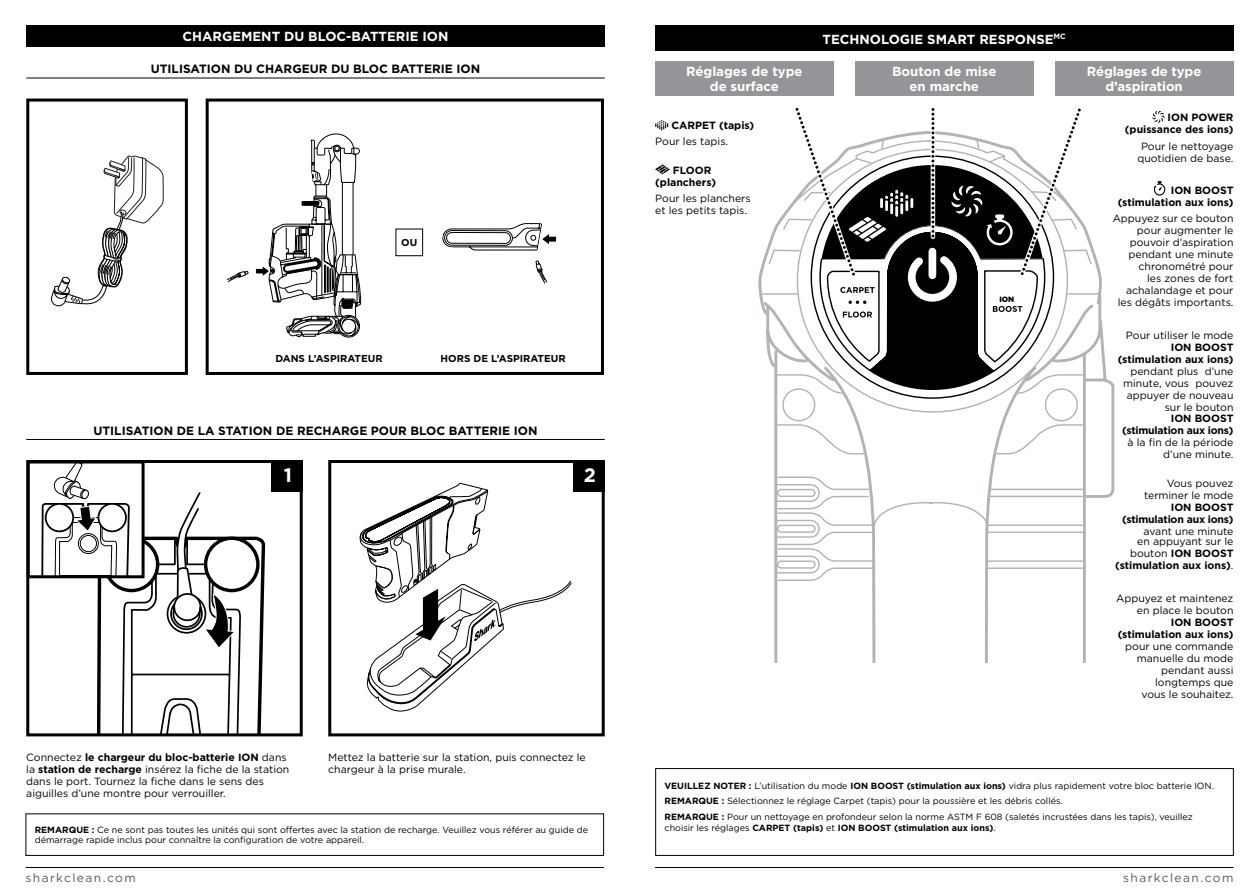
<style>
.page{position:relative;width:1259px;height:893px;background:#fff}
.page>*{position:absolute;margin:0;border:0;box-sizing:border-box;transform-origin:0 0}
.t1{font:700 19.5px "Gotham";color:#fff}
.t2{font:700 13.2px/15px "Gotham";color:#fff;text-align:center}
.t3{font:700 12px "Gotham";color:#000}
.t4{font:12px "Gotham";letter-spacing:.115em;color:#58595b}
.t5{font:10.5px/12px "Gotham";color:#000;text-align:right}
.t6{font:700 10.5px/12px "Gotham";color:#000;text-align:right}
.t7{font:700 10.5px/12px "Gotham";letter-spacing:-.02em;color:#000;text-align:right}
.t8{font:700 10.05px "Gotham";color:#000}
.t9{font:9px/15.5px "Gotham";color:#000}
.t10{font:700 9px "Gotham";color:#000}
.t11{font:900 7.65px "Gotham";color:#000}
.s1{font-weight:700}
.s2{font-weight:400}
</style>
<div class="page">
<hr style="left:655px;top:867px;width:578px;height:1px;background:#000">
<hr style="left:26px;top:867px;width:578px;height:1px;background:#000">
<div style="left:26px;top:26px;width:579px;height:21px;background:#000"></div>
<div style="left:26px;top:99px;width:162px;height:276px;border:3px solid #000"></div>
<svg style="left:51px;top:156px;width:113px;height:150px"></svg>
<div style="left:206px;top:99px;width:398px;height:276px;border:3px solid #000"></div>
<svg style="left:442px;top:223px;width:115px;height:60px"></svg>
<div style="left:395px;top:229px;width:28px;height:27px;border:1px solid #000"></div>
<svg style="left:227px;top:134px;width:134px;height:203px"></svg>
<svg style="left:360px;top:483px;width:211px;height:228px"></svg>
<div style="left:328px;top:460px;width:277px;height:276px;border:3px solid #000"></div>
<div style="left:573px;top:460px;width:32px;height:32px;background:#000"></div>
<div style="left:26px;top:460px;width:277px;height:276px;border:3px solid #000"></div>
<div style="left:271px;top:460px;width:32px;height:32px;background:#000"></div>
<div style="left:27px;top:460px;width:118px;height:118px;border:3px solid #000"></div>
<hr style="left:26px;top:439px;width:579px;height:1px;background:#000">
<hr style="left:26px;top:78px;width:579px;height:1px;background:#000">
<div style="left:26px;top:813px;width:578px;height:43px;border:1px solid #000"></div>
<svg style="left:41px;top:461px;width:224px;height:274px"></svg>
<div style="left:655px;top:26px;width:578px;height:25px;background:#000"></div>
<div style="left:655px;top:61px;width:178px;height:35px;background:#939598"></div>
<div style="left:855px;top:61px;width:178px;height:35px;background:#939598"></div>
<div style="left:1054px;top:61px;width:179px;height:35px;background:#939598"></div>
<svg style="left:760px;top:107px;width:355px;height:555px"></svg>
<svg style="left:1152px;top:111px;width:12px;height:12px"></svg>
<svg style="left:655px;top:120px;width:13px;height:10px"></svg>
<svg style="left:655px;top:165px;width:15px;height:9px"></svg>
<svg style="left:1154px;top:181px;width:11px;height:15px"></svg>
<div style="left:655px;top:768px;width:578px;height:88px;border:1px solid #000"></div>
<p class="t2" style="left:182px;top:29px;width:267px">CHARGEMENT DU BLOC-BATTERIE ION</p>
<p class="t3" style="left:151px;top:61px;width:331px">UTILISATION DU CHARGEUR DU BLOC BATTERIE ION</p>
<p class="t8" style="left:401px;top:236px;width:18px">OU</p>
<p class="t8" style="left:275px;top:351px;width:109px">DANS L’ASPIRATEUR</p>
<p class="t8" style="left:440px;top:351px;width:127px">HORS DE L’ASPIRATEUR</p>
<p class="t3" style="left:93px;top:423px;width:446px">UTILISATION DE LA STATION DE RECHARGE POUR BLOC BATTERIE ION</p>
<h1 class="t1" style="left:284px;top:462px;width:10px">1</h1>
<h1 class="t1" style="left:584px;top:462px;width:14px">2</h1>
<p class="t5" style="left:26px;top:751px;width:265px;text-align:left">Connectez <span class="s1">le chargeur du bloc-batterie ION</span> dans la <span class="s1">station de recharge</span> insérez la fiche de la station dans le port. Tournez la fiche dans le sens des aiguilles d’une montre pour verrouiller.</p>
<p class="t5" style="left:328px;top:751px;width:259px;text-align:left">Mettez la batterie sur la station, puis connectez le chargeur à la prise murale.</p>
<p class="t9" style="left:35px;top:824px;width:555px;line-height:10.5px"><span class="s1">REMARQUE :</span> Ce ne sont pas toutes les unités qui sont offertes avec la station de recharge. Veuillez vous référer au guide de démarrage rapide inclus pour connaître la configuration de votre appareil.</p>
<p class="t2" style="left:822px;top:31px;width:245px">TECHNOLOGIE SMART RESPONSE<sup>MC</sup></p>
<p class="t2" style="left:686px;top:64px;width:118px">Réglages de type de surface</p>
<p class="t2" style="left:892px;top:64px;width:106px">Bouton de mise en marche</p>
<p class="t2" style="left:1087px;top:64px;width:116px">Réglages de type d’aspiration</p>
<p class="t6" style="left:671px;top:119px;width:84px">CARPET (tapis)</p>
<p class="t5" style="left:655px;top:135px;width:74px">Pour les tapis.</p>
<p class="t6" style="left:655px;top:164px;width:62px;text-align:left;text-indent:18px">FLOOR (planchers)</p>
<p class="t5" style="left:655px;top:193px;width:97px;text-align:left">Pour les planchers et les petits tapis.</p>
<p class="t11" style="left:999px;top:294px;width:16px">ION</p>
<p class="t6" style="left:1125px;top:112px;width:110px">ION POWER (puissance des ions)</p>
<p class="t5" style="left:1137px;top:140px;width:98px;text-align:center">Pour le nettoyage quotidien de base.</p>
<p class="t6" style="left:1117px;top:184px;width:117px">ION BOOST (stimulation aux ions)</p>
<p class="t5" style="left:1112px;top:212px;width:122px">Appuyez sur ce bouton pour augmenter le pouvoir d’aspiration pendant une minute chronométré pour<br>les zones de fort achalandage et pour les dégâts importants.</p>
<p class="t5" style="left:1126px;top:329px;width:109px">Pour utiliser le mode</p>
<p class="t6" style="left:1117px;top:341px;width:117px">ION BOOST (stimulation aux ions)</p>
<p class="t5" style="left:1123px;top:365px;width:112px">pendant plus d’une minute, vous pouvez appuyer de nouveau sur le bouton</p>
<p class="t7" style="left:1122px;top:412px;width:113px">ION BOOST (stimulation aux ions)</p>
<p class="t5" style="left:1127px;top:436px;width:107px">à la fin de la période d’une minute.</p>
<p class="t5" style="left:1144px;top:477px;width:91px">Vous pouvez terminer le mode</p>
<p class="t7" style="left:1122px;top:501px;width:113px">ION BOOST (stimulation aux ions)</p>
<p class="t5" style="left:1137px;top:525px;width:98px;line-height:10.6px">avant une minute en appuyant sur le</p>
<p class="t6" style="left:1115px;top:547px;width:120px"><span class="s2">bouton</span> ION BOOST (stimulation aux ions)<span class="s2">.</span></p>
<p class="t5" style="left:1116px;top:592px;width:119px">Appuyez et maintenez en place le bouton</p>
<p class="t6" style="left:1117px;top:616px;width:117px">ION BOOST (stimulation aux ions)</p>
<p class="t5" style="left:1125px;top:640px;width:110px">pour une commande manuelle du mode pendant aussi longtemps que<br>vous le souhaitez.</p>
<p class="t9" style="left:664px;top:778px;width:551px"><span class="s1">VEUILLEZ NOTER :</span> L’utilisation du mode <span class="s1">ION BOOST (stimulation aux ions)</span> vidra plus rapidement votre bloc batterie ION.<br><span class="s1">REMARQUE :</span> Sélectionnez le réglage Carpet (tapis) pour la poussière et les débris collés.<br><span class="s1">REMARQUE :</span> Pour un nettoyage en profondeur selon la norme ASTM F 608 (saletés incrustées dans les tapis), veuillez</p>
<p class="t10" style="left:664px;top:822px;width:332px"><span class="s2">choisir les réglages</span> CARPET (tapis) <span class="s2">et</span> ION BOOST (stimulation aux ions)<span class="s2">.</span></p>
<p class="t4" style="left:26px;top:870px;width:112px">sharkclean.com</p>
<p class="t4" style="left:1123px;top:870px;width:112px">sharkclean.com</p>
</div>
